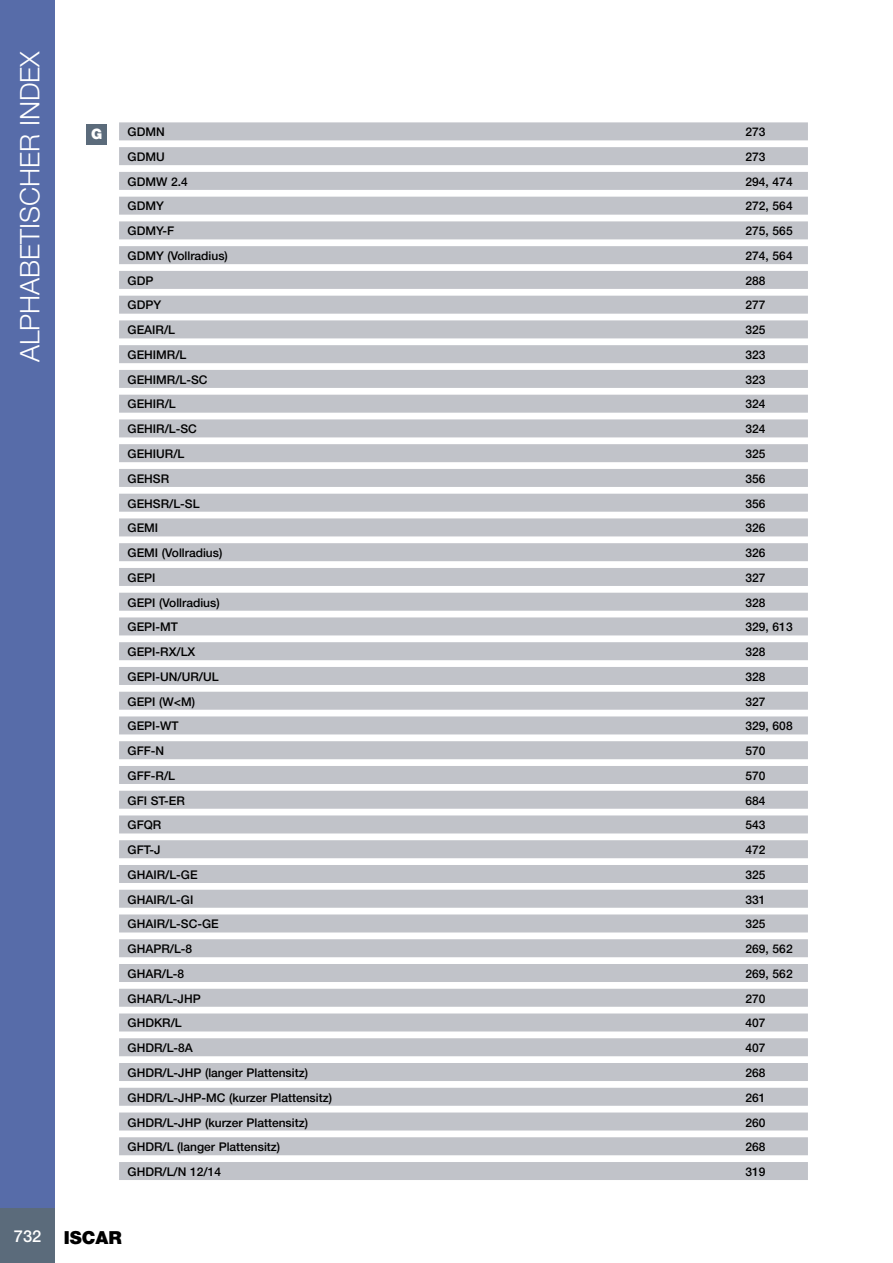
<style>
.page{position:relative;width:893px;height:1263px;background:#fff}
.page>*{position:absolute;margin:0;border:0;box-sizing:border-box;transform-origin:0 0}
.t1{font:300 27px "Helvetica Neue LT Std";color:#fff}
.t2{font:900 18px "Helvetica Neue LT Std";color:#000}
.t3{font:900 14.4px "Helvetica Neue LT Std";color:#fff}
.t4{font:500 12px "Helvetica Neue LT Std";color:#000}
.s1{font-weight:500;font-size:16.5px;color:#fff}
</style>
<div class="page">
<div style="left:0;top:1199px;width:55px;height:64px;background:#5b6b7b"></div>
<div style="left:0;top:0;width:55px;height:1208px;background:#576ca9"></div>
<div style="left:119px;top:122px;width:689px;height:18px;background:#c1c3c9"></div>
<div style="left:119px;top:147px;width:689px;height:18px;background:#c1c3c9"></div>
<div style="left:119px;top:172px;width:689px;height:18px;background:#c1c3c9"></div>
<div style="left:119px;top:197px;width:689px;height:18px;background:#c1c3c9"></div>
<div style="left:119px;top:221px;width:689px;height:18px;background:#c1c3c9"></div>
<div style="left:119px;top:246px;width:689px;height:18px;background:#c1c3c9"></div>
<div style="left:119px;top:271px;width:689px;height:18px;background:#c1c3c9"></div>
<div style="left:119px;top:296px;width:689px;height:18px;background:#c1c3c9"></div>
<div style="left:119px;top:320px;width:689px;height:18px;background:#c1c3c9"></div>
<div style="left:119px;top:345px;width:689px;height:18px;background:#c1c3c9"></div>
<div style="left:119px;top:370px;width:689px;height:18px;background:#c1c3c9"></div>
<div style="left:119px;top:395px;width:689px;height:18px;background:#c1c3c9"></div>
<div style="left:119px;top:419px;width:689px;height:18px;background:#c1c3c9"></div>
<div style="left:119px;top:444px;width:689px;height:18px;background:#c1c3c9"></div>
<div style="left:119px;top:469px;width:689px;height:18px;background:#c1c3c9"></div>
<div style="left:119px;top:494px;width:689px;height:18px;background:#c1c3c9"></div>
<div style="left:119px;top:518px;width:689px;height:18px;background:#c1c3c9"></div>
<div style="left:119px;top:543px;width:689px;height:18px;background:#c1c3c9"></div>
<div style="left:119px;top:568px;width:689px;height:18px;background:#c1c3c9"></div>
<div style="left:119px;top:593px;width:689px;height:18px;background:#c1c3c9"></div>
<div style="left:119px;top:617px;width:689px;height:18px;background:#c1c3c9"></div>
<div style="left:119px;top:642px;width:689px;height:18px;background:#c1c3c9"></div>
<div style="left:119px;top:667px;width:689px;height:18px;background:#c1c3c9"></div>
<div style="left:119px;top:692px;width:689px;height:18px;background:#c1c3c9"></div>
<div style="left:119px;top:716px;width:689px;height:18px;background:#c1c3c9"></div>
<div style="left:119px;top:741px;width:689px;height:18px;background:#c1c3c9"></div>
<div style="left:119px;top:766px;width:689px;height:18px;background:#c1c3c9"></div>
<div style="left:119px;top:791px;width:689px;height:18px;background:#c1c3c9"></div>
<div style="left:119px;top:815px;width:689px;height:18px;background:#c1c3c9"></div>
<div style="left:119px;top:840px;width:689px;height:18px;background:#c1c3c9"></div>
<div style="left:119px;top:865px;width:689px;height:18px;background:#c1c3c9"></div>
<div style="left:119px;top:890px;width:689px;height:18px;background:#c1c3c9"></div>
<div style="left:119px;top:914px;width:689px;height:18px;background:#c1c3c9"></div>
<div style="left:119px;top:939px;width:689px;height:18px;background:#c1c3c9"></div>
<div style="left:119px;top:964px;width:689px;height:18px;background:#c1c3c9"></div>
<div style="left:119px;top:989px;width:689px;height:18px;background:#c1c3c9"></div>
<div style="left:119px;top:1013px;width:689px;height:18px;background:#c1c3c9"></div>
<div style="left:119px;top:1038px;width:689px;height:18px;background:#c1c3c9"></div>
<div style="left:119px;top:1063px;width:689px;height:18px;background:#c1c3c9"></div>
<div style="left:119px;top:1088px;width:689px;height:18px;background:#c1c3c9"></div>
<div style="left:119px;top:1112px;width:689px;height:18px;background:#c1c3c9"></div>
<div style="left:119px;top:1137px;width:689px;height:18px;background:#c1c3c9"></div>
<div style="left:119px;top:1162px;width:689px;height:18px;background:#c1c3c9"></div>
<div style="left:87px;top:124px;width:20px;height:20px;background:#5b6b7b"></div>
<h1 class="t1" style="left:13px;top:362px;width:313px;rotate:-90deg">ALPHABETISCHER INDEX</h1>
<p class="t3" style="left:91px;top:126px;width:13px">G</p>
<p class="t4" style="left:128px;top:125px;width:39px">GDMN</p>
<p class="t4" style="left:746px;top:125px;width:22px">273</p>
<p class="t4" style="left:128px;top:149px;width:39px">GDMU</p>
<p class="t4" style="left:746px;top:149px;width:22px">273</p>
<p class="t4" style="left:128px;top:174px;width:62px">GDMW 2.4</p>
<p class="t4" style="left:746px;top:174px;width:49px">294, 474</p>
<p class="t4" style="left:128px;top:199px;width:38px">GDMY</p>
<p class="t4" style="left:746px;top:199px;width:49px">272, 564</p>
<p class="t4" style="left:128px;top:224px;width:48px">GDMY-F</p>
<p class="t4" style="left:746px;top:224px;width:49px">275, 565</p>
<p class="t4" style="left:128px;top:248px;width:102px">GDMY (Vollradius)</p>
<p class="t4" style="left:746px;top:248px;width:49px">274, 564</p>
<p class="t4" style="left:128px;top:273px;width:27px">GDP</p>
<p class="t4" style="left:746px;top:273px;width:22px">288</p>
<p class="t4" style="left:128px;top:298px;width:35px">GDPY</p>
<p class="t4" style="left:746px;top:298px;width:22px">277</p>
<p class="t4" style="left:128px;top:323px;width:49px">GEAIR/L</p>
<p class="t4" style="left:746px;top:323px;width:22px">325</p>
<p class="t4" style="left:128px;top:348px;width:60px">GEHIMR/L</p>
<p class="t4" style="left:746px;top:348px;width:22px">323</p>
<p class="t4" style="left:128px;top:372px;width:82px">GEHIMR/L-SC</p>
<p class="t4" style="left:746px;top:372px;width:22px">323</p>
<p class="t4" style="left:128px;top:397px;width:50px">GEHIR/L</p>
<p class="t4" style="left:746px;top:397px;width:22px">324</p>
<p class="t4" style="left:128px;top:422px;width:71px">GEHIR/L-SC</p>
<p class="t4" style="left:746px;top:422px;width:22px">324</p>
<p class="t4" style="left:128px;top:447px;width:58px">GEHIUR/L</p>
<p class="t4" style="left:746px;top:447px;width:22px">325</p>
<p class="t4" style="left:128px;top:471px;width:43px">GEHSR</p>
<p class="t4" style="left:746px;top:471px;width:22px">356</p>
<p class="t4" style="left:128px;top:496px;width:73px">GEHSR/L-SL</p>
<p class="t4" style="left:746px;top:496px;width:22px">356</p>
<p class="t4" style="left:128px;top:521px;width:32px">GEMI</p>
<p class="t4" style="left:746px;top:521px;width:22px">326</p>
<p class="t4" style="left:128px;top:546px;width:96px">GEMI (Vollradius)</p>
<p class="t4" style="left:746px;top:546px;width:22px">326</p>
<p class="t4" style="left:128px;top:570px;width:30px">GEPI</p>
<p class="t4" style="left:746px;top:570px;width:22px">327</p>
<p class="t4" style="left:128px;top:595px;width:94px">GEPI (Vollradius)</p>
<p class="t4" style="left:746px;top:595px;width:22px">328</p>
<p class="t4" style="left:128px;top:620px;width:52px">GEPI-MT</p>
<p class="t4" style="left:746px;top:620px;width:49px">329, 613</p>
<p class="t4" style="left:128px;top:645px;width:69px">GEPI-RX/LX</p>
<p class="t4" style="left:746px;top:645px;width:22px">328</p>
<p class="t4" style="left:128px;top:669px;width:93px">GEPI-UN/UR/UL</p>
<p class="t4" style="left:746px;top:669px;width:22px">328</p>
<p class="t4" style="left:128px;top:694px;width:69px">GEPI (W&lt;M)</p>
<p class="t4" style="left:746px;top:694px;width:22px">327</p>
<p class="t4" style="left:128px;top:719px;width:53px">GEPI-WT</p>
<p class="t4" style="left:746px;top:719px;width:49px">329, 608</p>
<p class="t4" style="left:128px;top:744px;width:38px">GFF-N</p>
<p class="t4" style="left:746px;top:744px;width:22px">570</p>
<p class="t4" style="left:128px;top:768px;width:49px">GFF-R/L</p>
<p class="t4" style="left:746px;top:768px;width:22px">570</p>
<p class="t4" style="left:128px;top:793px;width:59px">GFI ST-ER</p>
<p class="t4" style="left:746px;top:793px;width:22px">684</p>
<p class="t4" style="left:128px;top:818px;width:35px">GFQR</p>
<p class="t4" style="left:746px;top:818px;width:22px">543</p>
<p class="t4" style="left:128px;top:843px;width:34px">GFT-J</p>
<p class="t4" style="left:746px;top:843px;width:22px">472</p>
<p class="t4" style="left:128px;top:867px;width:72px">GHAIR/L-GE</p>
<p class="t4" style="left:746px;top:867px;width:22px">325</p>
<p class="t4" style="left:128px;top:892px;width:67px">GHAIR/L-GI</p>
<p class="t4" style="left:746px;top:892px;width:22px">331</p>
<p class="t4" style="left:128px;top:917px;width:93px">GHAIR/L-SC-GE</p>
<p class="t4" style="left:746px;top:917px;width:22px">325</p>
<p class="t4" style="left:128px;top:942px;width:66px">GHAPR/L-8</p>
<p class="t4" style="left:746px;top:942px;width:49px">269, 562</p>
<p class="t4" style="left:128px;top:966px;width:58px">GHAR/L-8</p>
<p class="t4" style="left:746px;top:966px;width:49px">269, 562</p>
<p class="t4" style="left:128px;top:991px;width:75px">GHAR/L-JHP</p>
<p class="t4" style="left:746px;top:991px;width:22px">270</p>
<p class="t4" style="left:128px;top:1016px;width:56px">GHDKR/L</p>
<p class="t4" style="left:746px;top:1016px;width:22px">407</p>
<p class="t4" style="left:128px;top:1041px;width:67px">GHDR/L-8A</p>
<p class="t4" style="left:746px;top:1041px;width:22px">407</p>
<p class="t4" style="left:128px;top:1065px;width:182px">GHDR/L-JHP (langer Plattensitz)</p>
<p class="t4" style="left:746px;top:1065px;width:22px">268</p>
<p class="t4" style="left:128px;top:1090px;width:206px">GHDR/L-JHP-MC (kurzer Plattensitz)</p>
<p class="t4" style="left:746px;top:1090px;width:22px">261</p>
<p class="t4" style="left:128px;top:1115px;width:182px">GHDR/L-JHP (kurzer Plattensitz)</p>
<p class="t4" style="left:746px;top:1115px;width:22px">260</p>
<p class="t4" style="left:128px;top:1140px;width:154px">GHDR/L (langer Plattensitz)</p>
<p class="t4" style="left:746px;top:1140px;width:22px">268</p>
<p class="t4" style="left:128px;top:1164px;width:95px">GHDR/L/N 12/14</p>
<p class="t4" style="left:746px;top:1164px;width:22px">319</p>
<h2 class="t2" style="left:14px;top:1227px;width:109px"><span class="s1">732</span> ISCAR</h2>
</div>
